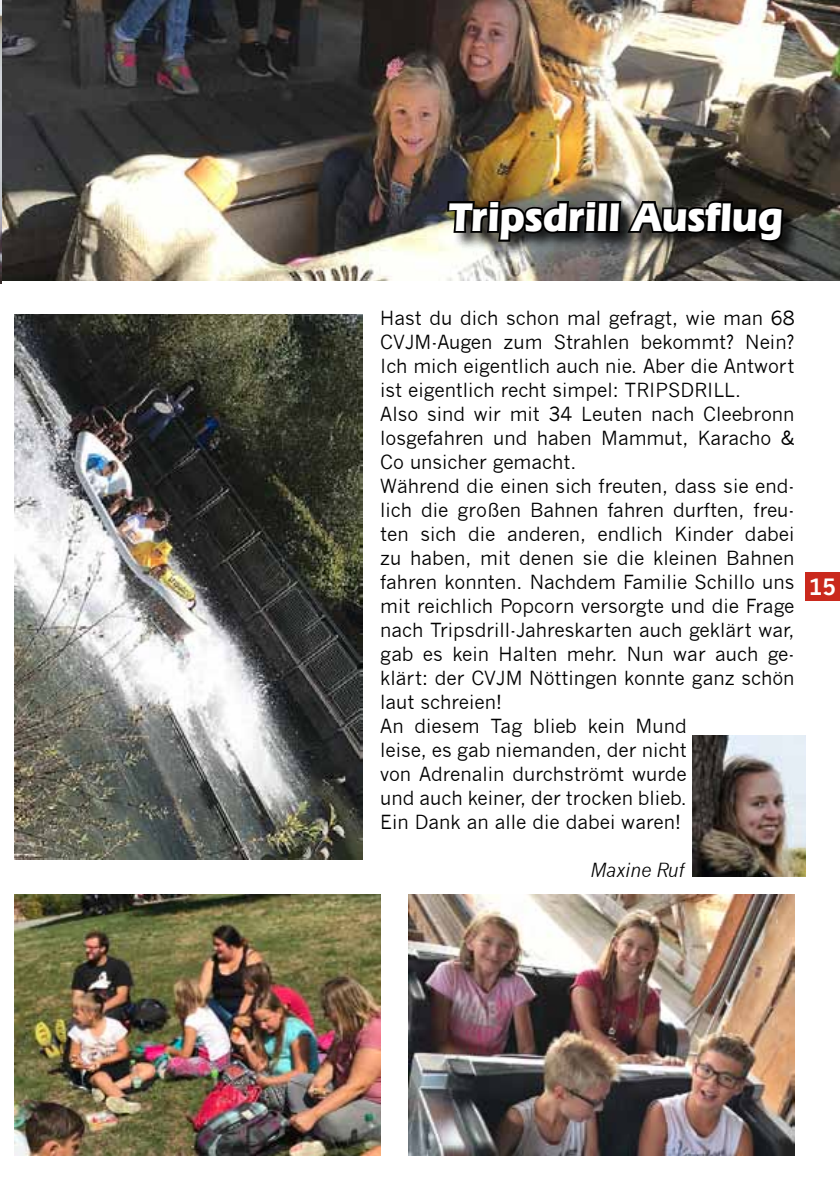
<style>
.page{position:relative;width:840px;height:1191px;background:#fff}
.page>*{position:absolute;margin:0;border:0;box-sizing:border-box;transform-origin:0 0}
.t1{font:700 42px "Eras IT Cby BT";color:#fff;scale:.94 1}
.t2{font:700 22px "News Gothic";color:#fff}
.t3{font:19px/24px "News Gothic";color:#000}
.t4{font:italic 19px "News Gothic";color:#000}
</style>
<div class="page">
<div style="left:805px;top:573px;width:34px;height:28px;background:#ca291d"></div>
<img style="left:2px;top:0;width:837px;height:280px">
<img style="left:0;top:0;width:2px;height:283px">
<div style="left:446px;top:198px;width:354px;height:61px;background:#000;opacity:.8"></div>
<svg style="left:445px;top:192px;width:340px;height:89px;background:#56544f"></svg>
<img style="left:14px;top:315px;width:348px;height:544px">
<img style="left:14px;top:894px;width:366px;height:261px">
<img style="left:692px;top:735px;width:113px;height:141px">
<img style="left:408px;top:894px;width:386px;height:261px">
<h1 class="t1" style="left:449px;top:191px;width:357px">Tripsdrill Ausflug</h1>
<p class="t3" style="left:380px;top:306px;width:415px">Hast du dich schon mal gefragt, wie man 68<br>CVJM-Augen zum Strahlen bekommt? Nein?<br>Ich mich eigentlich auch nie. Aber die Antwort ist eigentlich recht simpel: TRIPSDRILL.<br>Also sind wir mit 34 Leuten nach Cleebronn losgefahren und haben Mammut, Karacho &amp; Co unsicher gemacht.<br>Während die einen sich freuten, dass sie end&shy;lich die großen Bahnen fahren durften, freu&shy;ten sich die anderen, endlich Kinder dabei zu haben, mit denen sie die kleinen Bahnen fahren konnten. Nachdem Familie Schillo uns mit reichlich Popcorn versorgte und die Frage nach Tripsdrill-Jahreskarten auch geklärt war, gab es kein Halten mehr. Nun war auch ge&shy;klärt: der CVJM Nöttingen konnte ganz schön laut schreien!<br>An diesem Tag blieb kein Mund<br>leise, es gab niemanden, der nicht<br>von Adrenalin durchströmt wurde<br>und auch keiner, der trocken blieb.<br>Ein Dank an alle die dabei waren!</p>
<p class="t4" style="left:589px;top:858px;width:95px">Maxine Ruf</p>
<p class="t2" style="left:808px;top:573px;width:29px">15</p>
</div>
